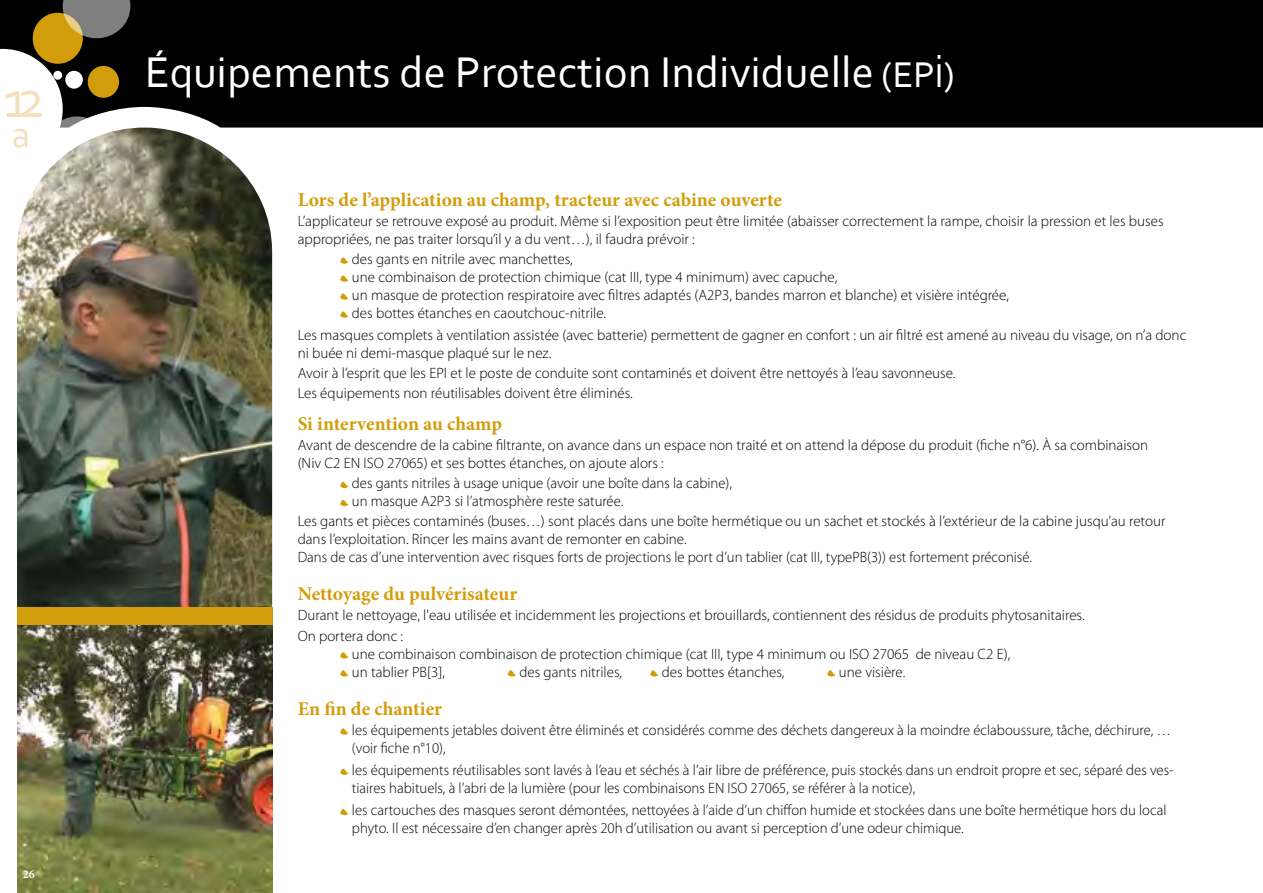
<style>
.page{position:relative;width:1263px;height:893px;background:#fff}
.page>*{position:absolute;margin:0;border:0;box-sizing:border-box;transform-origin:0 0}
.t1{font:55.35px "Corbel";color:#f3e1be}
.t2{font:45px "Corbel";color:#fff}
.t3{font:37.5px "Corbel";color:#f3e1be}
.t4{font:700 19.5px "Minion Pro";letter-spacing:-.005em;color:#d39c0a}
.t5{font:300 15px/18px "Myriad Pro";color:#000}
.t6{font:700 12px "Minion Pro";color:#fff}
.s1{font-size:37.5px}
.s2{font-size:48.75px}
</style>
<div class="page">
<div style="left:0;top:0;width:1263px;height:128px;background:#000"></div>
<div style="left:33px;top:13px;width:50px;height:51px;background:#d39c0a;border-radius:50%"></div>
<div style="left:88px;top:66px;width:31px;height:32px;background:#d39c0a;border-radius:50%"></div>
<div style="left:65px;top:71px;width:18px;height:18px;background:#fff;border-radius:50%"></div>
<svg style="left:63px;top:0;width:67px;height:38px;background:#807a6a"></svg>
<svg style="left:0;top:49px;width:63px;height:79px"></svg>
<svg style="left:46px;top:116px;width:62px;height:59px"></svg>
<svg style="left:340px;top:257px;width:9px;height:7px"></svg>
<svg style="left:340px;top:275px;width:9px;height:7px"></svg>
<svg style="left:340px;top:293px;width:9px;height:7px"></svg>
<svg style="left:340px;top:311px;width:9px;height:7px"></svg>
<svg style="left:340px;top:481px;width:9px;height:8px"></svg>
<svg style="left:340px;top:499px;width:9px;height:8px"></svg>
<svg style="left:340px;top:652px;width:9px;height:25px"></svg>
<svg style="left:508px;top:670px;width:8px;height:7px"></svg>
<svg style="left:650px;top:670px;width:9px;height:7px"></svg>
<svg style="left:827px;top:670px;width:9px;height:7px"></svg>
<svg style="left:340px;top:728px;width:9px;height:7px"></svg>
<svg style="left:340px;top:768px;width:9px;height:7px"></svg>
<svg style="left:340px;top:809px;width:9px;height:7px"></svg>
<img style="left:17px;top:128px;width:255px;height:479px">
<img style="left:17px;top:625px;width:255px;height:268px">
<div style="left:17px;top:607px;width:255px;height:18px;background:#d39c0a"></div>
<h1 class="t1" style="left:3px;top:64px;width:44px">12</h1>
<h3 class="t3" style="left:12px;top:111px;width:20px">a</h3>
<p class="t6" style="left:23px;top:866px;width:13px">26</p>
<h2 class="t2" style="left:145px;top:44px;width:811px">Équipements de Protection Individuelle <span class="s1">(EP</span><span class="s2">i</span><span class="s1">)</span></h2>
<h3 class="t4" style="left:298px;top:186px;width:486px">Lors de l’application au champ, tracteur avec cabine ouverte</h3>
<p class="t5" style="left:298px;top:212px;width:867px">L’applicateur se retrouve exposé au produit. Même si l’exposition peut être limitée (abaisser correctement la rampe, choisir la pression et les buses appropriées, ne pas traiter lorsqu’il y a du vent…), il faudra prévoir :</p>
<p class="t5" style="left:352px;top:250px;width:658px">des gants en nitrile avec manchettes,<br>une combinaison de protection chimique (cat III, type 4 minimum) avec capuche,<br>un masque de protection respiratoire avec filtres adaptés (A2P3, bandes marron et blanche) et visière intégrée, des bottes étanches en caoutchouc-nitrile.</p>
<p class="t5" style="left:298px;top:326px;width:890px">Les masques complets à ventilation assistée (avec batterie) permettent de gagner en confort : un air filtré est amené au niveau du visage, on n’a donc ni buée ni demi-masque plaqué sur le nez.</p>
<p class="t5" style="left:298px;top:363px;width:659px;line-height:20.1px">Avoir à l’esprit que les EPI et le poste de conduite sont contaminés et doivent être nettoyés à l’eau savonneuse.<br>Les équipements non réutilisables doivent être éliminés.</p>
<h3 class="t4" style="left:298px;top:410px;width:206px">Si intervention au champ</h3>
<p class="t5" style="left:298px;top:436px;width:852px">Avant de descendre de la cabine filtrante, on avance dans un espace non traité et on attend la dépose du produit (fiche n°6). À sa combinaison (Niv C2 EN ISO 27065) et ses bottes étanches, on ajoute alors :</p>
<p class="t5" style="left:352px;top:474px;width:382px">des gants nitriles à usage unique (avoir une boîte dans la cabine), un masque A2P3 si l’atmosphère reste saturée.</p>
<p class="t5" style="left:298px;top:512px;width:869px">Les gants et pièces contaminés (buses…) sont placés dans une boîte hermétique ou un sachet et stockés à l’extérieur de la cabine jusqu’au retour dans l’exploitation. Rincer les mains avant de remonter en cabine.<br>Dans de cas d’une intervention avec risques forts de projections le port d’un tablier (cat III, typePB(3)) est fortement préconisé.</p>
<h3 class="t4" style="left:298px;top:580px;width:221px">Nettoyage du pulvérisateur</h3>
<p class="t5" style="left:298px;top:605px;width:788px;line-height:20.1px">Durant le nettoyage, l'eau utilisée et incidemment les projections et brouillards, contiennent des résidus de produits phytosanitaires.<br>On portera donc :</p>
<p class="t5" style="left:352px;top:644px;width:660px">une combinaison combinaison de protection chimique (cat III, type 4 minimum ou ISO 27065 de niveau C2 E), un tablier PB[3],</p>
<p class="t5" style="left:519px;top:662px;width:104px">des gants nitriles,</p>
<p class="t5" style="left:662px;top:662px;width:124px">des bottes étanches,</p>
<p class="t5" style="left:839px;top:662px;width:68px">une visière.</p>
<h3 class="t4" style="left:298px;top:695px;width:146px">En fin de chantier</h3>
<p class="t5" style="left:352px;top:721px;width:821px">les équipements jetables doivent être éliminés et considérés comme des déchets dangereux à la moindre éclaboussure, tâche, déchirure, … (voir fiche n°10),</p>
<p class="t5" style="left:352px;top:761px;width:823px">les équipements réutilisables sont lavés à l’eau et séchés à l’air libre de préférence, puis stockés dans un endroit propre et sec, séparé des ves&shy;tiaires habituels, à l’abri de la lumière (pour les combinaisons EN ISO 27065, se référer à la notice),</p>
<p class="t5" style="left:352px;top:801px;width:816px">les cartouches des masques seront démontées, nettoyées à l’aide d’un chiffon humide et stockées dans une boîte hermétique hors du local phyto. Il est nécessaire d’en changer après 20h d’utilisation ou avant si perception d’une odeur chimique.</p>
</div>
